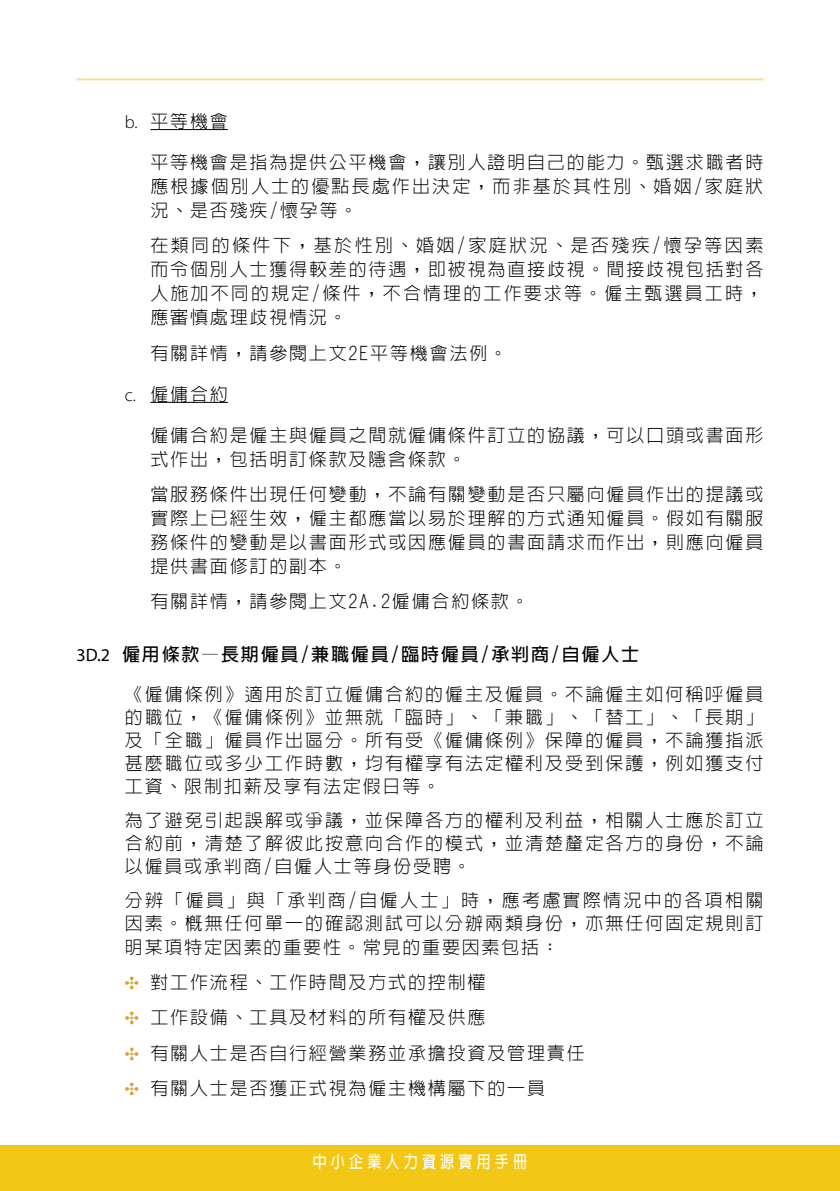
<style>
.page{position:relative;width:840px;height:1191px;background:#fff}
.page>*{position:absolute;margin:0;border:0;box-sizing:border-box;transform-origin:0 0}
.t1{font:300 18px/24px "AR Hei B5 HK";letter-spacing:.1em;color:#000;text-align:justify}
.t2{font:700 18px "AR Hei B5 HK";letter-spacing:.1em;color:#000}
.t3{font:700 16.8px "AR Hei B5";letter-spacing:.3em;color:#fff;scale:.83 1}
.s1{font-family:"Myriad Pro"}
.s2{font-family:"Myriad Pro";font-weight:400}
.s3{color:#da9e29}
</style>
<div class="page">
<hr style="left:77px;top:78px;width:686px;height:2px;background:#f9df93">
<div style="left:0;top:1145px;width:839px;height:46px;background:#f3c716"></div>
<hr style="left:150px;top:129px;width:78px;height:1px;background:#000">
<hr style="left:150px;top:402px;width:78px;height:1px;background:#000">
<p class="t1" style="left:125px;top:109px;width:104px"><span class="s1">b.</span> 平等機會</p>
<p class="t1" style="left:150px;top:150px;width:614px">平等機會是指為提供公平機會，讓別人證明自己的能力。甄選求職者時應根據個別人士的優點長處作出決定，而非基於其性別、婚姻/家庭狀況、是否殘疾/懷孕等。</p>
<p class="t1" style="left:150px;top:233px;width:614px">在類同的條件下，基於性別、婚姻/家庭狀況、是否殘疾/懷孕等因素而令個別人士獲得較差的待遇，即被視為直接歧視。間接歧視包括對各人施加不同的規定/條件，不合情理的工作要求等。僱主甄選員工時，應審慎處理歧視情況。</p>
<p class="t1" style="left:150px;top:341px;width:358px">有關詳情，請參閱上文2E平等機會法例。</p>
<p class="t1" style="left:125px;top:382px;width:104px"><span class="s1">c.</span> 僱傭合約</p>
<p class="t1" style="left:150px;top:423px;width:614px">僱傭合約是僱主與僱員之間就僱傭條件訂立的協議，可以口頭或書面形式作出，包括明訂條款及隱含條款。</p>
<p class="t1" style="left:150px;top:482px;width:614px">當服務條件出現任何變動，不論有關變動是否只屬向僱員作出的提議或實際上已經生效，僱主都應當以易於理解的方式通知僱員。假如有關服務條件的變動是以書面形式或因應僱員的書面請求而作出，則應向僱員提供書面修訂的副本。</p>
<p class="t1" style="left:150px;top:589px;width:380px">有關詳情，請參閱上文2A.2僱傭合約條款。</p>
<p class="t2" style="left:77px;top:645px;width:563px"><span class="s2">3D.2</span> 僱用條款—長期僱員/兼職僱員/臨時僱員/承判商/自僱人士</p>
<p class="t1" style="left:125px;top:682px;width:639px;line-height:23px">《僱傭條例》適用於訂立僱傭合約的僱主及僱員。不論僱主如何稱呼僱員的職位，《僱傭條例》並無就「臨時」、「兼職」、「替工」、「長期」及「全職」僱員作出區分。所有受《僱傭條例》保障的僱員，不論獲指派甚麼職位或多少工作時數，均有權享有法定權利及受到保護，例如獲支付工資、限制扣薪及享有法定假日等。</p>
<p class="t1" style="left:125px;top:808px;width:639px;line-height:23px">為了避免引起誤解或爭議，並保障各方的權利及利益，相關人士應於訂立合約前，清楚了解彼此按意向合作的模式，並清楚釐定各方的身份，不論以僱員或承判商/自僱人士等身份受聘。</p>
<p class="t1" style="left:125px;top:889px;width:639px;line-height:23px">分辨「僱員」與「承判商/自僱人士」時，應考慮實際情況中的各項相關因素。概無任何單一的確認測試可以分辦兩類身份，亦無任何固定規則訂明某項特定因素的重要性。常見的重要因素包括：</p>
<p class="t1" style="left:125px;top:970px;width:362px"><span class="s3">✣</span> 對工作流程、工作時間及方式的控制權</p>
<p class="t1" style="left:125px;top:1005px;width:362px"><span class="s3">✣</span> 工作設備、工具及材料的所有權及供應</p>
<p class="t1" style="left:125px;top:1040px;width:461px"><span class="s3">✣</span> 有關人士是否自行經營業務並承擔投資及管理責任</p>
<p class="t1" style="left:125px;top:1076px;width:421px"><span class="s3">✣</span> 有關人士是否獲正式視為僱主機構屬下的一員</p>
<p class="t3" style="left:312px;top:1153px;width:260px">中小企業人力資源實用手冊</p>
</div>
